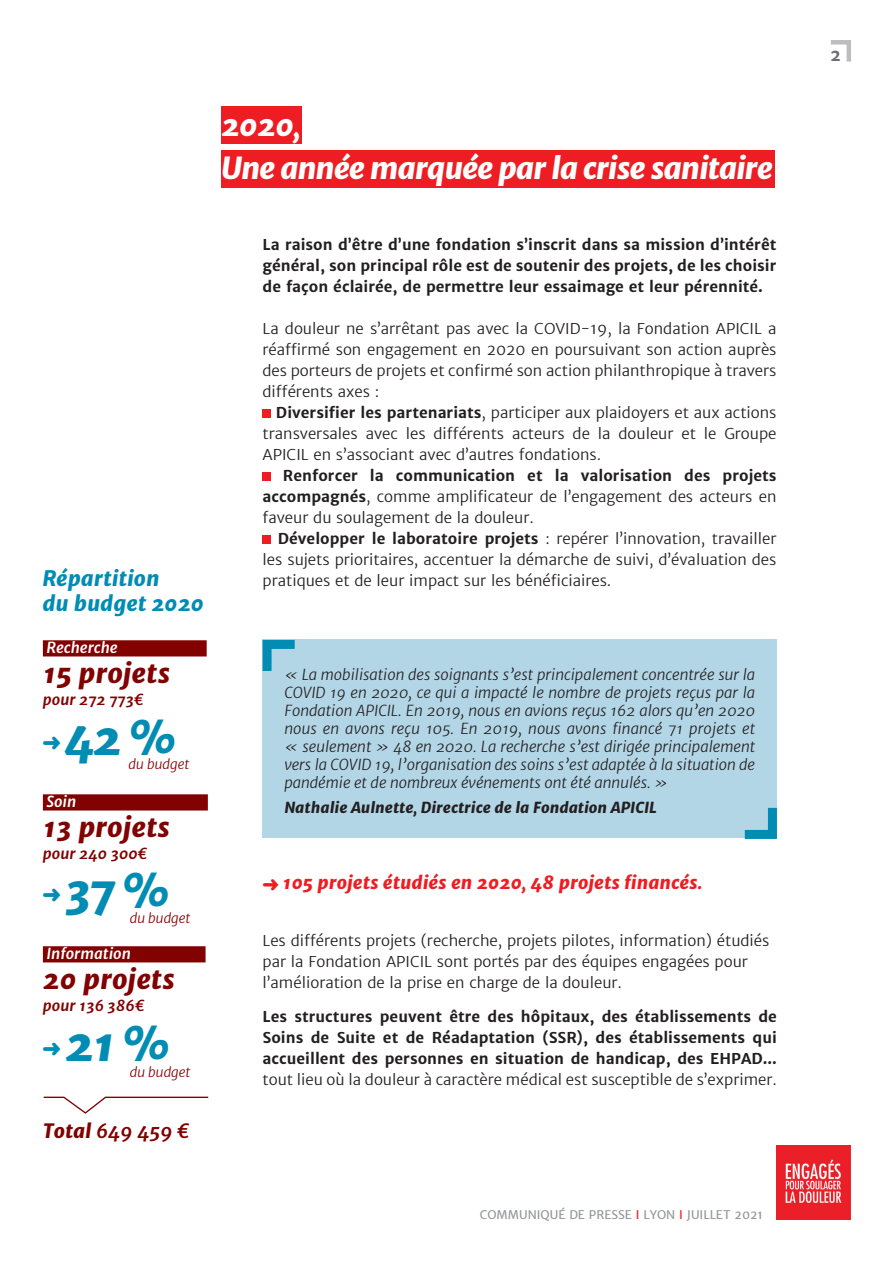
<style>
.page{position:relative;width:893px;height:1263px;background:#fff}
.page>*{position:absolute;margin:0;border:0;box-sizing:border-box;transform-origin:0 0}
.t1{font:italic 800 47.25px "Merriweather Sans";color:#018cb4}
.t2{font:italic 800 30px/43.5px "Merriweather Sans";letter-spacing:-.04em;color:#fff}
.t3{font:italic 800 27px "Merriweather Sans";color:#820101}
.t4{font:italic 800 21px/25.5px "Merriweather Sans";color:#018cb4}
.t5{font:italic 700 19.5px "Merriweather Sans";color:#820101}
.t6{font:italic 800 18px "Merriweather Sans";color:#ee1d23}
.t7{font:700 16.5px "Merriweather Sans";color:#6c6d70}
.t8{font:300 15px/21px "Merriweather Sans";color:#231f20;text-align:justify}
.t9{font:italic 300 15px/18px "Merriweather Sans";color:#231f20;text-align:justify}
.t10{font:700 15px/21px "Merriweather Sans";color:#231f20;text-align:justify}
.t11{font:italic 800 15px "Merriweather Sans";color:#231f20}
.t12{font:italic 700 15px "Merriweather Sans";color:#820101}
.t13{font:italic 700 15px "Merriweather Sans";color:#fff}
.t14{font:italic 300 13.5px "Merriweather Sans";color:#820101}
.t15{font:12px "Merriweather Sans";color:#939598}
.s1{font-weight:800}
.s2{font-weight:700}
.s3{color:#ee1d23}
</style>
<div class="page">
<svg style="left:830px;top:40px;width:21px;height:22px"></svg>
<img style="left:776px;top:1145px;width:74px;height:74px">
<div style="left:263px;top:409px;width:8px;height:9px;background:#ee1d23"></div>
<div style="left:263px;top:472px;width:8px;height:9px;background:#ee1d23"></div>
<div style="left:263px;top:535px;width:8px;height:9px;background:#ee1d23"></div>
<div style="left:221px;top:106px;width:81px;height:38px;background:#ee1d23"></div>
<div style="left:221px;top:150px;width:553px;height:38px;background:#ee1d23"></div>
<div style="left:43px;top:640px;width:164px;height:16px;background:#820101"></div>
<div style="left:43px;top:794px;width:165px;height:16px;background:#820101"></div>
<div style="left:43px;top:946px;width:163px;height:16px;background:#820101"></div>
<svg style="left:43px;top:1096px;width:166px;height:18px"></svg>
<div style="left:263px;top:640px;width:514px;height:198px;background:#b3d6e7"></div>
<svg style="left:262px;top:639px;width:42px;height:41px"></svg>
<svg style="left:744px;top:807px;width:33px;height:32px"></svg>
<h2 class="t2" style="left:221px;top:103px;width:553px">2020,<br>Une année marquée par la crise sanitaire</h2>
<h3 class="t4" style="left:43px;top:565px;width:163px">Répartition<br>du budget 2020</h3>
<p class="t13" style="left:46px;top:638px;width:73px">Recherche</p>
<h3 class="t3" style="left:43px;top:655px;width:129px">15 projets</h3>
<p class="t12" style="left:43px;top:689px;width:103px">pour 272 773€</p>
<h1 class="t1" style="left:65px;top:706px;width:112px">42 %</h1>
<p class="t14" style="left:129px;top:755px;width:62px">du budget</p>
<p class="t13" style="left:46px;top:792px;width:31px">Soin</p>
<h3 class="t3" style="left:43px;top:809px;width:129px">13 projets</h3>
<p class="t12" style="left:43px;top:843px;width:107px">pour 240 300€</p>
<h1 class="t1" style="left:65px;top:859px;width:105px">37 %</h1>
<p class="t14" style="left:130px;top:909px;width:62px">du budget</p>
<p class="t13" style="left:46px;top:944px;width:86px">Information</p>
<h3 class="t3" style="left:43px;top:961px;width:134px">20 projets</h3>
<p class="t12" style="left:43px;top:995px;width:104px">pour 136 386€</p>
<h1 class="t1" style="left:65px;top:1012px;width:105px">21 %</h1>
<p class="t14" style="left:130px;top:1063px;width:62px">du budget</p>
<h3 class="t5" style="left:43px;top:1118px;width:149px"><span class="s1">Total</span> 649 459 €</h3>
<p class="t10" style="left:263px;top:234px;width:515px">La raison d’être d’une fondation s’inscrit dans sa mission d’intérêt général, son principal rôle est de soutenir des projets, de les choisir de façon éclairée, de permettre leur essaimage et leur pérennité.</p>
<p class="t8" style="left:263px;top:317px;width:515px">La douleur ne s’arrêtant pas avec la COVID-19, la Fondation APICIL a réaffirmé son engagement en 2020 en poursuivant son action auprès des porteurs de projets et confirmé son action philanthropique à travers différents axes :</p>
<p class="t8" style="left:263px;top:401px;width:515px;text-indent:13px"><span class="s2">Diversifier les partenariats</span>, participer aux plaidoyers et aux actions transversales avec les différents acteurs de la douleur et le Groupe APICIL en s’associant avec d’autres fondations.</p>
<p class="t8" style="left:263px;top:464px;width:515px;text-indent:20px"><span class="s2">Renforcer la communication et la valorisation des projets accompagnés</span>, comme amplificateur de l’engagement des acteurs en faveur du soulagement de la douleur.</p>
<p class="t8" style="left:263px;top:527px;width:515px;text-indent:15px"><span class="s2">Développer le laboratoire projets</span> : repérer l’innovation, travailler les sujets prioritaires, accentuer la démarche de suivi, d’évaluation des pratiques et de leur impact sur les bénéficiaires.</p>
<p class="t9" style="left:284px;top:665px;width:472px">« La mobilisation des soignants s’est principalement concentrée sur la COVID 19 en 2020, ce qui a impacté le nombre de projets reçus par la Fondation APICIL. En 2019, nous en avions reçus 162 alors qu’en 2020 nous en avons reçu 105. En 2019, nous avons financé 71 projets et « seulement » 48 en 2020. La recherche s’est dirigée principalement vers la COVID 19, l’organisation des soins s’est adaptée à la situation de pandémie et de nombreux événements ont été annulés. »</p>
<p class="t11" style="left:284px;top:798px;width:374px">Nathalie Aulnette, Directrice de la Fondation APICIL</p>
<p class="t6" style="left:283px;top:871px;width:421px">105 projets étudiés en 2020, 48 projets financés.</p>
<p class="t8" style="left:263px;top:930px;width:508px;text-align:left">Les différents projets (recherche, projets pilotes, information) étudiés par la Fondation APICIL sont portés par des équipes engagées pour l’amélioration de la prise en charge de la douleur.</p>
<p class="t10" style="left:263px;top:1006px;width:516px">Les structures peuvent être des hôpitaux, des établissements de Soins de Suite et de Réadaptation (SSR), des établissements qui accueillent des personnes en situation de handicap, des EHPAD...</p>
<p class="t8" style="left:263px;top:1069px;width:516px">tout lieu où la douleur à caractère médical est susceptible de s’exprimer.</p>
<p class="t15" style="left:480px;top:1206px;width:285px">COMMUNIQUÉ DE PRESSE <span class="s3">I</span> LYON <span class="s3">I</span> JUILLET 2021</p>
<p class="t7" style="left:830px;top:44px;width:12px">2</p>
</div>
